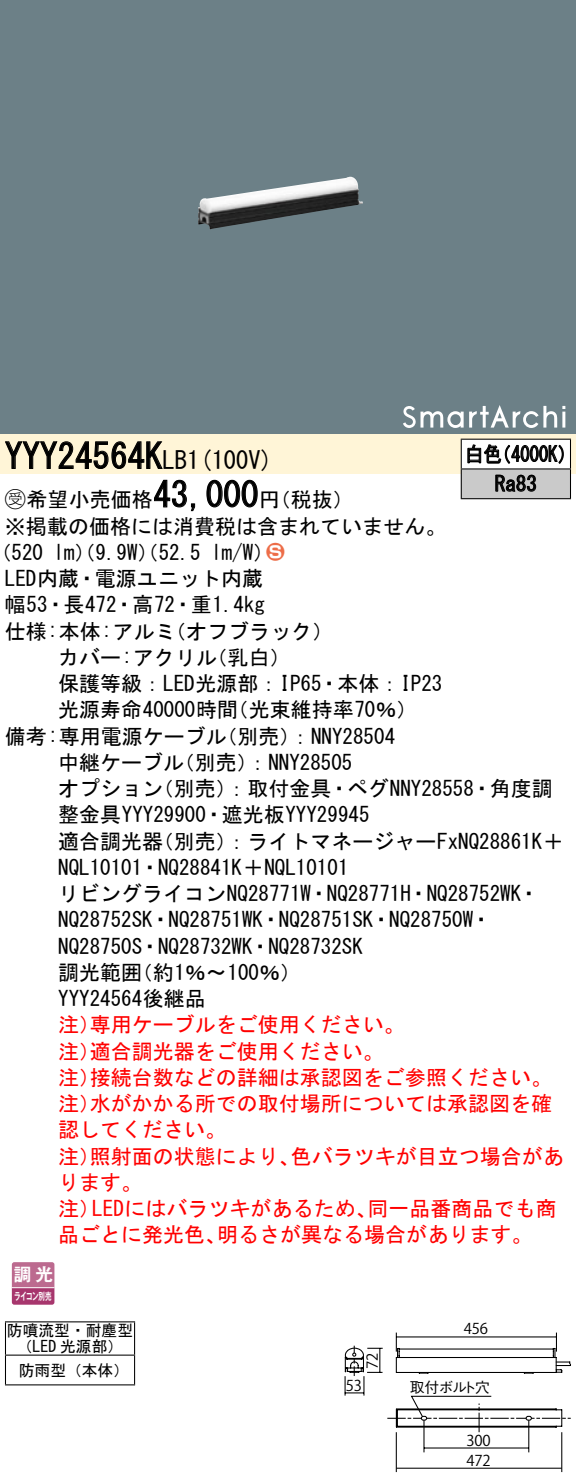
<style>
.page{position:relative;width:576px;height:1482px;background:#fff}
.page>*{position:absolute;margin:0;border:0;box-sizing:border-box;transform-origin:0 0}
.t1{font:35px "MS Gothic";color:#000}
.t2{font:24.5px "MS Gothic";color:#000}
.t3{font:21px/26.2px "MS Gothic";color:#000}
.t4{font:21px/26.2px "MS Gothic";color:#f00}
.t5{font:21px/29.8px "MS Gothic";color:#000;scale:.88 1}
.t6{font:21px "Ford Classification 1";color:#ed6d48}
.t7{font:17.5px "Gothic MB101 Pro De Bold 90 pv RKSJ H";color:#fff}
.t8{font:15.75px/16.4px "MS Gothic";color:#000;text-align:center}
.t9{font:15.05px/20.3px "ITC Avant Garde Std Bk 90 pv RKSJ H";letter-spacing:-.02em;color:#000}
.t10{font:14.7px "Gothic BBB Pro Medium 90 pv RKSJ H";letter-spacing:-.1em;color:#000}
.t11{font:10.15px "Gothic MB101 Pro De Bold 90 pv RKSJ H";letter-spacing:-.05em;color:#fff;scale:.65 1}
.s1{font-size:35px}
.s2{font-family:"Ford Classification 1"}
.s3{color:#fff}
</style>
<div class="page">
<div style="left:0;top:0;width:575px;height:404px;background:#6c8087"></div>
<img style="left:198px;top:177px;width:165px;height:53px">
<div style="left:0;top:404px;width:575px;height:30px;background:#6c8087"></div>
<svg style="left:403px;top:406px;width:60px;height:22px"></svg>
<svg style="left:469px;top:405px;width:96px;height:23px"></svg>
<div style="left:0;top:434px;width:575px;height:40px;background:#fff5d7"></div>
<svg style="left:5px;top:441px;width:158px;height:28px"></svg>
<svg style="left:154px;top:479px;width:42px;height:33px"></svg>
<svg style="left:206px;top:479px;width:52px;height:29px"></svg>
<svg style="left:12px;top:1262px;width:42px;height:43px;background:#b45883"></svg>
<hr style="left:12px;top:1287px;width:42px;height:1px;background:#fff">
<hr style="left:5px;top:1321px;width:130px;height:1px;background:#000">
<hr style="left:5px;top:1322px;width:1px;height:33px;background:#000">
<hr style="left:134px;top:1322px;width:1px;height:33px;background:#000">
<hr style="left:5px;top:1354px;width:130px;height:2px;background:#000">
<svg style="left:5px;top:1356px;width:1px;height:28px"></svg>
<svg style="left:134px;top:1356px;width:1px;height:28px"></svg>
<hr style="left:5px;top:1384px;width:130px;height:1px;background:#000">
<div style="left:461px;top:439px;width:109px;height:30px;background:#fff"></div>
<div style="left:461px;top:469px;width:109px;height:30px;background:#cacaca"></div>
<hr style="left:460px;top:439px;width:110px;height:1px;background:#000">
<hr style="left:569px;top:440px;width:2px;height:28px;background:#000">
<hr style="left:460px;top:468px;width:110px;height:2px;background:#000">
<svg style="left:460px;top:440px;width:1px;height:58px"></svg>
<hr style="left:569px;top:469px;width:2px;height:29px;background:#000">
<hr style="left:460px;top:498px;width:110px;height:1px;background:#000">
<svg style="left:467px;top:444px;width:96px;height:20px"></svg>
<svg style="left:495px;top:475px;width:41px;height:17px"></svg>
<hr style="left:423px;top:1447px;width:105px;height:2px;background:#000">
<hr style="left:423px;top:1420px;width:1px;height:32px;background:#000">
<hr style="left:528px;top:1420px;width:1px;height:32px;background:#000">
<hr style="left:396px;top:1468px;width:165px;height:1px;background:#000">
<hr style="left:561px;top:1432px;width:1px;height:40px;background:#000">
<hr style="left:395px;top:1432px;width:2px;height:40px;background:#000">
<svg style="left:344px;top:1332px;width:226px;height:100px"></svg>
<h1 class="t1" style="left:5px;top:439px;width:142px">YYY24564</h1>
<p class="t2" style="left:145px;top:448px;width:129px"><span class="s1">K</span>LB (1 100 (V</p>
<h1 class="t1" style="left:153px;top:477px;width:106px">43,000</h1>
<p class="t3" style="left:5px;top:486px;width:442px"><span class="s2">B</span>希望小売価格<br>※掲載の価格には消費税は含まれていません。</p>
<p class="t6" style="left:266px;top:541px;width:19px">2<span class="s3">3</span></p>
<p class="t3" style="left:259px;top:486px;width:96px">（円税抜(</p>
<p class="t3" style="left:211px;top:539px;width:64px">l m (W/</p>
<p class="t3" style="left:-9px;top:539px;width:54px">（520</p>
<p class="t3" style="left:5px;top:565px;width:259px">LED内蔵・電源ユニット内蔵</p>
<p class="t3" style="left:5px;top:592px;width:261px">幅53・長472・高72・重1.4kg</p>
<p class="t3" style="left:165px;top:618px;width:170px">（オフブラック(</p>
<p class="t3" style="left:54px;top:539px;width:149px">lm）（9.9 ）（W 52.5</p>
<p class="t3" style="left:5px;top:618px;width:172px">仕様:本体:アルミ</p>
<p class="t5" style="left:494px;top:439px;width:49px;text-indent:-30px">白色<br>Ra83</p>
<p class="t5" style="left:492px;top:439px;width:96px">（4000 (K</p>
<p class="t3" style="left:58px;top:644px;width:160px">カバー:アクリル</p>
<p class="t3" style="left:58px;top:670px;width:385px">保護等級：LED光源部：IP65・本体：IP23</p>
<p class="t3" style="left:227px;top:697px;width:191px">（光束維持率70％(</p>
<p class="t3" style="left:206px;top:644px;width:86px">（乳白(</p>
<p class="t3" style="left:216px;top:697px;width:180px;text-indent:-158px">光源寿命40000時間<br>（別売：） NNY28504</p>
<p class="t3" style="left:174px;top:723px;width:180px;text-indent:-169px">備考:専用電源ケーブル<br>（別売：） NNY28505</p>
<p class="t3" style="left:153px;top:749px;width:401px;text-indent:-94px">中継ケーブル<br>（別売：）取付金具・ペグNNY28558・角度調</p>
<p class="t3" style="left:58px;top:775px;width:106px">オプション</p>
<p class="t3" style="left:58px;top:802px;width:313px">整金具YYY29900・遮光板YYY29945</p>
<p class="t3" style="left:153px;top:828px;width:412px">（別売：）ライトマネージャーFxNQ28861 ＋K</p>
<p class="t3" style="left:58px;top:828px;width:106px">適合調光器</p>
<p class="t3" style="left:58px;top:854px;width:292px">NQL10101・NQ28841 ＋K NQL10101</p>
<p class="t3" style="left:58px;top:880px;width:483px">リビングライコンNQ28771 ・W NQ28771 ・H NQ28752WK・</p>
<p class="t3" style="left:58px;top:907px;width:435px">NQ28752SK・NQ28751WK・NQ28751SK・NQ28750 ・W</p>
<p class="t3" style="left:58px;top:933px;width:306px">NQ28750 ・S NQ28732WK・NQ28732SK</p>
<p class="t3" style="left:132px;top:959px;width:171px">（約1％〜100％(</p>
<p class="t3" style="left:58px;top:959px;width:149px">調光範囲<br>YYY24564後継品</p>
<p class="t4" style="left:90px;top:1012px;width:316px">専用ケーブルをご使用ください。</p>
<p class="t4" style="left:90px;top:1012px;width:295px;text-indent:-32px">注）<br>適合調光器をご使用ください。</p>
<p class="t4" style="left:90px;top:1038px;width:463px;text-indent:-32px">注）<br>接続台数などの詳細は承認図をご参照ください。</p>
<p class="t4" style="left:90px;top:1064px;width:463px;text-indent:-32px">注）<br>水がかかる所での取付場所については承認図を確</p>
<p class="t4" style="left:58px;top:1090px;width:169px">注）<br>認してください。</p>
<p class="t4" style="left:290px;top:1143px;width:275px">色バラツキが目立つ場合があ</p>
<p class="t4" style="left:90px;top:1143px;width:211px">照射面の状態により、</p>
<p class="t4" style="left:58px;top:1143px;width:85px">注）<br>ります。</p>
<p class="t4" style="left:92px;top:1195px;width:286px">LEDにはバラツキがあるため、</p>
<p class="t4" style="left:367px;top:1195px;width:190px">同一品番商品でも商</p>
<p class="t4" style="left:58px;top:1195px;width:43px">注）</p>
<p class="t4" style="left:58px;top:1222px;width:169px">品ごとに発光色、</p>
<p class="t4" style="left:217px;top:1222px;width:317px">明るさが異なる場合があります。</p>
<p class="t7" style="left:14px;top:1260px;width:41px">調光</p>
<p class="t11" style="left:14px;top:1288px;width:59px">ライコン別売</p>
<p class="t8" style="left:7px;top:1322px;width:128px">防噴流型・耐塵型（LED 光源部(</p>
<p class="t8" style="left:19px;top:1362px;width:112px">防雨型（本体(</p>
<p class="t9" style="left:362px;top:1369px;width:18px;rotate:-90deg">72</p>
<p class="t9" style="left:346px;top:1376px;width:18px">53</p>
<p class="t9" style="left:463px;top:1319px;width:26px">456</p>
<p class="t10" style="left:409px;top:1375px;width:82px">取付ボルト穴</p>
<p class="t9" style="left:466px;top:1430px;width:26px">300<br>472</p>
</div>
